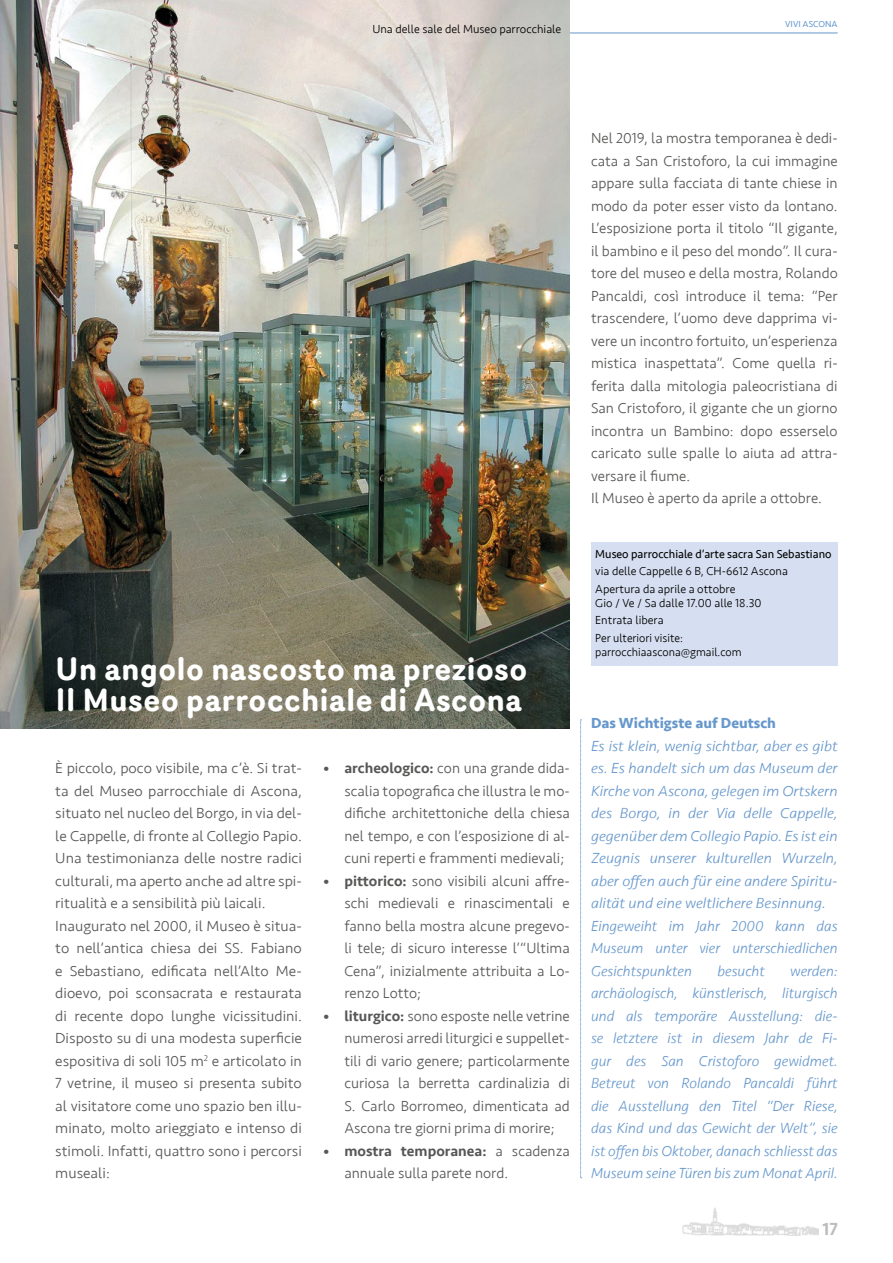
<style>
.page{position:relative;width:893px;height:1263px;background:#fff}
.page>*{position:absolute;margin:0;border:0;box-sizing:border-box;transform-origin:0 0}
.t1{font:700 31.5px/31.5px "Router";color:#fff}
.t2{font:500 18px "Seravek";color:#bcbcbc}
.t3{font:300 15px/22.5px "Seravek";color:#575756}
.t4{font:italic 300 15px/22.5px "Seravek";color:#6798cc;scale:1.04 1}
.t5{font:italic 300 15px/22.5px "Seravek";color:#6798cc;text-align:justify}
.t6{font:700 15px "Seravek";color:#6798cc}
.t7{font:300 12px/17.7px "Seravek";color:#000}
.t8{font:12px "Seravek";color:#000}
.t9{font:9px "Seravek";color:#6798cc}
.s1{font-weight:500}
</style>
<div class="page">
<img style="left:682px;top:1208px;width:136px;height:27px">
<hr style="left:55px;top:33px;width:783px;height:1px;background:#6798cc">
<img style="left:0;top:0;width:570px;height:728px">
<svg style="left:580px;top:720px;width:2px;height:458px"></svg>
<div style="left:591px;top:542px;width:247px;height:123px;background:#d6dff1"></div>
<p class="t7" style="left:372px;top:21px;width:190px">Una delle sale del Museo parrocchiale</p>
<p class="t9" style="left:785px;top:17px;width:54px">VIVI ASCONA</p>
<h1 class="t1" style="left:55px;top:652px;width:474px">Un angolo nascosto ma prezioso<br>Il Museo parrocchiale di Ascona</h1>
<p class="t3" style="left:55px;top:757px;width:248px">È piccolo, poco visibile, ma c’è. Si trat&shy;ta del Museo parrocchiale di Ascona, situato nel nucleo del Borgo, in via del&shy;le Cappelle, di fronte al Collegio Papio.<br>Una testimonianza delle nostre radici culturali, ma aperto anche ad altre spi&shy;ritualità e a sensibilità più laicali.<br>Inaugurato nel 2000, il Museo è situa&shy;to nell’antica chiesa dei SS. Fabiano e Sebastiano, edificata nell’Alto Me&shy;dioevo, poi sconsacrata e restaurata di recente dopo lunghe vicissitudini.<br>Disposto su di una modesta superficie espositiva di soli 105 m<sup>2</sup> e articolato in 7 vetrine, il museo si presenta subito al visitatore come uno spazio ben illu&shy;minato, molto arieggiato e intenso di stimoli. Infatti, quattro sono i percorsi museali:</p>
<p class="t3" style="left:344px;top:757px;width:227px;text-align:justify;text-indent:-21px"><span class="s1">• archeologico:</span> con una grande dida&shy;scalia topografica che illustra le mo&shy;difiche architettoniche della chiesa nel tempo, e con l’esposizione di al&shy;cuni reperti e frammenti medievali;</p>
<p class="t3" style="left:344px;top:870px;width:227px;text-align:justify;text-indent:-21px"><span class="s1">• pittorico:</span> sono visibili alcuni affre&shy;schi medievali e rinascimentali e fanno bella mostra alcune pregevo&shy;li tele; di sicuro interesse l’“Ultima Cena”, inizialmente attribuita a Lo&shy;renzo Lotto;</p>
<p class="t3" style="left:344px;top:1005px;width:227px;text-align:justify;text-indent:-21px"><span class="s1">• liturgico:</span> sono esposte nelle vetrine numerosi arredi liturgici e suppellet&shy;tili di vario genere; particolarmente curiosa la berretta cardinalizia di S. Carlo Borromeo, dimenticata ad Ascona tre giorni prima di morire;</p>
<p class="t3" style="left:344px;top:1140px;width:227px;text-indent:-21px"><span class="s1">• mostra temporanea:</span> a scadenza annuale sulla parete nord.</p>
<p class="t3" style="left:591px;top:127px;width:248px">Nel 2019, la mostra temporanea è dedi&shy;cata a San Cristoforo, la cui immagine appare sulla facciata di tante chiese in modo da poter esser visto da lontano.<br>L’esposizione porta il titolo “Il gigante, il bambino e il peso del mondo”. Il cura&shy;tore del museo e della mostra, Rolando Pancaldi, così introduce il tema: “Per trascendere, l’uomo deve dapprima vi&shy;vere un incontro fortuito, un’esperienza mistica inaspettata”. Come quella ri&shy;ferita dalla mitologia paleocristiana di San Cristoforo, il gigante che un giorno incontra un Bambino: dopo esserselo caricato sulle spalle lo aiuta ad attra&shy;versare il fiume.<br>Il Museo è aperto da aprile a ottobre.</p>
<p class="t8" style="left:595px;top:544px;width:238px">Museo parrocchiale d’arte sacra San Sebastiano</p>
<p class="t7" style="left:595px;top:563px;width:194px">via delle Cappelle 6 B, CH-6612 Ascona<br>Apertura da aprile a ottobre</p>
<p class="t7" style="left:595px;top:594px;width:168px">Gio / Ve / Sa dalle 17.00 alle 18.30<br>Entrata libera<br>Per ulteriori visite:</p>
<p class="t7" style="left:595px;top:643px;width:148px">parrocchiaascona@gmail.com</p>
<p class="t6" style="left:591px;top:711px;width:186px">Das Wichtigste auf Deutsch</p>
<p class="t4" style="left:591px;top:735px;width:239px">Es ist klein, wenig sichtbar, aber es gibt es. Es handelt sich um das Museum der Kirche von Ascona, gelegen im Ortskern des Borgo, in der Via delle Cappelle, gegenüber dem Collegio Papio. Es ist ein Zeugnis unserer kulturellen Wurzeln, aber offen auch für eine andere Spiritu&shy;alität und eine weltlichere Besinnung.<br>Eingeweiht im Jahr 2000 kann das Museum unter vier unterschiedlichen Gesichtspunkten</p>
<p class="t5" style="left:591px;top:960px;width:248px;text-indent:199px">werden: archäologisch, künstlerisch, liturgisch und als temporäre Ausstellung: die&shy;se letztere ist in diesem Jahr de Fi&shy;gur des San Cristoforo gewidmet.<br>Betreut von Rolando Pancaldi führt die Ausstellung den Titel “Der Riese, das Kind und das Gewicht der Welt”, sie ist offen bis Oktober, danach schliesst das Museum seine Türen bis zum Monat April.</p>
<p class="t5" style="left:718px;top:960px;width:49px">besucht</p>
<p class="t2" style="left:822px;top:1218px;width:17px">17</p>
</div>
